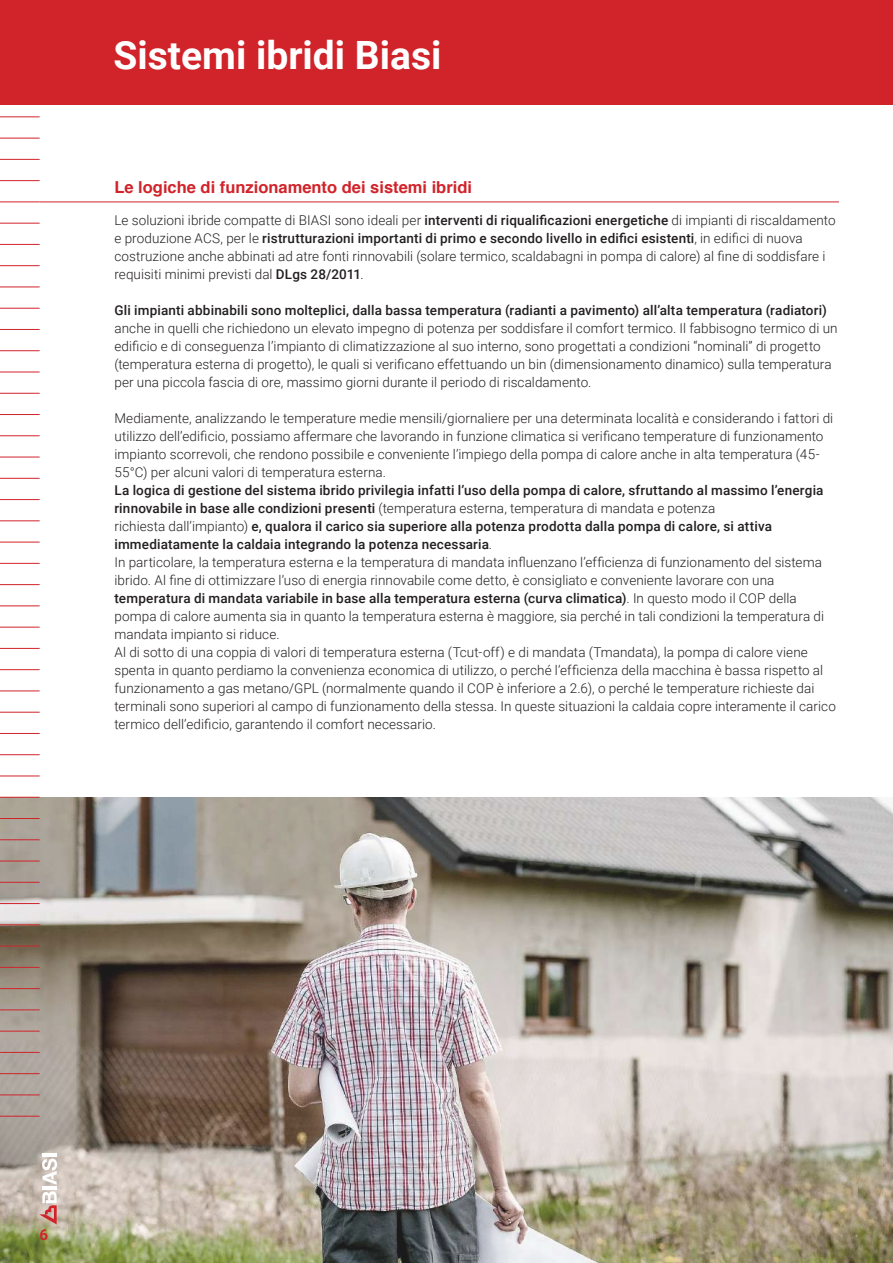
<style>
.page{position:relative;width:893px;height:1263px;background:#fff}
.page>*{position:absolute;margin:0;border:0;box-sizing:border-box;transform-origin:0 0}
.t1{font:700 39px "Roboto";color:#fff}
.t2{font:700 16.5px "Helvetica";color:#d1232a}
.t3{font:700 15px "Roboto";color:#d1232a}
.t4{font:300 13.5px/18px "Roboto";letter-spacing:.005em;color:#231f20}
.t5{font:500 13.5px "Roboto";letter-spacing:.01em;color:#231f20}
.s1{font-weight:500}
</style>
<div class="page">
<img style="left:0;top:797px;width:893px;height:466px">
<div style="left:0;top:0;width:893px;height:105px;background:#d1232a"></div>
<hr style="left:0;top:117px;width:40px;height:1px;background:#d1232a">
<hr style="left:0;top:287px;width:40px;height:1px;background:#d1232a">
<hr style="left:0;top:457px;width:40px;height:1px;background:#d1232a">
<hr style="left:0;top:627px;width:40px;height:1px;background:#d1232a">
<hr style="left:0;top:797px;width:40px;height:1px;background:#d1232a">
<hr style="left:0;top:967px;width:40px;height:1px;background:#d1232a">
<hr style="left:0;top:202px;width:40px;height:1px;background:#d1232a">
<hr style="left:0;top:372px;width:40px;height:1px;background:#d1232a">
<hr style="left:0;top:542px;width:40px;height:1px;background:#d1232a">
<hr style="left:0;top:712px;width:40px;height:1px;background:#d1232a">
<hr style="left:0;top:882px;width:40px;height:1px;background:#d1232a">
<hr style="left:0;top:1052px;width:40px;height:1px;background:#d1232a">
<hr style="left:0;top:159px;width:40px;height:1px;background:#d1232a">
<hr style="left:0;top:329px;width:40px;height:1px;background:#d1232a">
<hr style="left:0;top:499px;width:40px;height:1px;background:#d1232a">
<hr style="left:0;top:669px;width:40px;height:1px;background:#d1232a">
<hr style="left:0;top:839px;width:40px;height:1px;background:#d1232a">
<hr style="left:0;top:1009px;width:40px;height:1px;background:#d1232a">
<hr style="left:0;top:244px;width:40px;height:1px;background:#d1232a">
<hr style="left:0;top:414px;width:40px;height:1px;background:#d1232a">
<hr style="left:0;top:584px;width:40px;height:1px;background:#d1232a">
<hr style="left:0;top:754px;width:40px;height:1px;background:#d1232a">
<hr style="left:0;top:924px;width:40px;height:1px;background:#d1232a">
<hr style="left:0;top:1095px;width:40px;height:1px;background:#d1232a">
<hr style="left:0;top:1116px;width:40px;height:1px;background:#d1232a">
<hr style="left:0;top:138px;width:40px;height:1px;background:#d1232a">
<hr style="left:0;top:308px;width:40px;height:1px;background:#d1232a">
<hr style="left:0;top:478px;width:40px;height:1px;background:#d1232a">
<hr style="left:0;top:648px;width:40px;height:1px;background:#d1232a">
<hr style="left:0;top:818px;width:40px;height:1px;background:#d1232a">
<hr style="left:0;top:988px;width:40px;height:1px;background:#d1232a">
<hr style="left:0;top:223px;width:40px;height:1px;background:#d1232a">
<hr style="left:0;top:393px;width:40px;height:1px;background:#d1232a">
<hr style="left:0;top:563px;width:40px;height:1px;background:#d1232a">
<hr style="left:0;top:733px;width:40px;height:1px;background:#d1232a">
<hr style="left:0;top:903px;width:40px;height:1px;background:#d1232a">
<hr style="left:0;top:1073px;width:40px;height:1px;background:#d1232a">
<hr style="left:0;top:180px;width:40px;height:1px;background:#d1232a">
<hr style="left:0;top:350px;width:40px;height:1px;background:#d1232a">
<hr style="left:0;top:521px;width:40px;height:1px;background:#d1232a">
<hr style="left:0;top:691px;width:40px;height:1px;background:#d1232a">
<hr style="left:0;top:861px;width:40px;height:1px;background:#d1232a">
<hr style="left:0;top:1031px;width:40px;height:1px;background:#d1232a">
<hr style="left:0;top:265px;width:40px;height:1px;background:#d1232a">
<hr style="left:0;top:435px;width:40px;height:1px;background:#d1232a">
<hr style="left:0;top:606px;width:40px;height:1px;background:#d1232a">
<hr style="left:0;top:776px;width:40px;height:1px;background:#d1232a">
<hr style="left:0;top:946px;width:40px;height:1px;background:#d1232a">
<hr style="left:40px;top:202px;width:799px;height:1px;background:#d1232a">
<hr style="left:42px;top:1186px;width:15px;height:3px;background:#fff">
<hr style="left:42px;top:1153px;width:15px;height:4px;background:#fff">
<svg style="left:39px;top:1191px;width:18px;height:33px"></svg>
<svg style="left:42px;top:1158px;width:15px;height:27px"></svg>
<h1 class="t1" style="left:114px;top:28px;width:329px">Sistemi ibridi Biasi</h1>
<p class="t2" style="left:114px;top:173px;width:359px">Le logiche di funzionamento dei sistemi ibridi</p>
<p class="t4" style="left:114px;top:210px;width:723px">Le soluzioni ibride compatte di BIASI sono ideali per <span class="s1">interventi di riqualificazioni energetiche</span> di impianti di riscaldamento e produzione ACS, per le <span class="s1">ristrutturazioni importanti di primo e secondo livello in edifici esistenti</span>, in edifici di nuova costruzione anche abbinati ad atre fonti rinnovabili (solare termico, scaldabagni in pompa di calore) al fine di soddisfare i requisiti minimi previsti dal <span class="s1">DLgs 28/2011</span>.</p>
<p class="t5" style="left:114px;top:301px;width:714px">Gli impianti abbinabili sono molteplici, dalla bassa temperatura (radianti a pavimento) all’alta temperatura (radiatori)</p>
<p class="t4" style="left:114px;top:318px;width:725px">anche in quelli che richiedono un elevato impegno di potenza per soddisfare il comfort termico. Il fabbisogno termico di un edificio e di conseguenza l’impianto di climatizzazione al suo interno, sono progettati a condizioni “nominali” di progetto (temperatura esterna di progetto), le quali si verificano effettuando un bin (dimensionamento dinamico) sulla temperatura per una piccola fascia di ore, massimo giorni durante il periodo di riscaldamento.</p>
<p class="t4" style="left:114px;top:408px;width:720px">Mediamente, analizzando le temperature medie mensili/giornaliere per una determinata località e considerando i fattori di utilizzo dell’edificio, possiamo affermare che lavorando in funzione climatica si verificano temperature di funzionamento impianto scorrevoli, che rendono possibile e conveniente l’impiego della pompa di calore anche in alta temperatura (45- 55°C) per alcuni valori di temperatura esterna.</p>
<p class="t4" style="left:114px;top:480px;width:723px"><span class="s1">La logica di gestione del sistema ibrido privilegia infatti l’uso della pompa di calore, sfruttando al massimo l’energia rinnovabile in base alle condizioni presenti</span> (temperatura esterna, temperatura di mandata e potenza<br>richiesta dall’impianto) <span class="s1">e, qualora il carico sia superiore alla potenza prodotta dalla pompa di calore, si attiva immediatamente la caldaia integrando la potenza necessaria</span>.<br>In particolare, la temperatura esterna e la temperatura di mandata influenzano l’efficienza di funzionamento del sistema ibrido. Al fine di ottimizzare l’uso di energia rinnovabile come detto, è consigliato e conveniente lavorare con una <span class="s1">temperatura di mandata variabile in base alla temperatura esterna (curva climatica)</span>. In questo modo il COP della pompa di calore aumenta sia in quanto la temperatura esterna è maggiore, sia perché in tali condizioni la temperatura di mandata impianto si riduce.<br>Al di sotto di una coppia di valori di temperatura esterna (Tcut-off) e di mandata (Tmandata), la pompa di calore viene spenta in quanto perdiamo la convenienza economica di utilizzo, o perché l’efficienza della macchina è bassa rispetto al funzionamento a gas metano/GPL (normalmente quando il COP è inferiore a 2.6), o perché le temperature richieste dai terminali sono superiori al campo di funzionamento della stessa. In queste situazioni la caldaia copre interamente il carico termico dell’edificio, garantendo il comfort necessario.</p>
<p class="t3" style="left:40px;top:1224px;width:10px">6</p>
</div>
